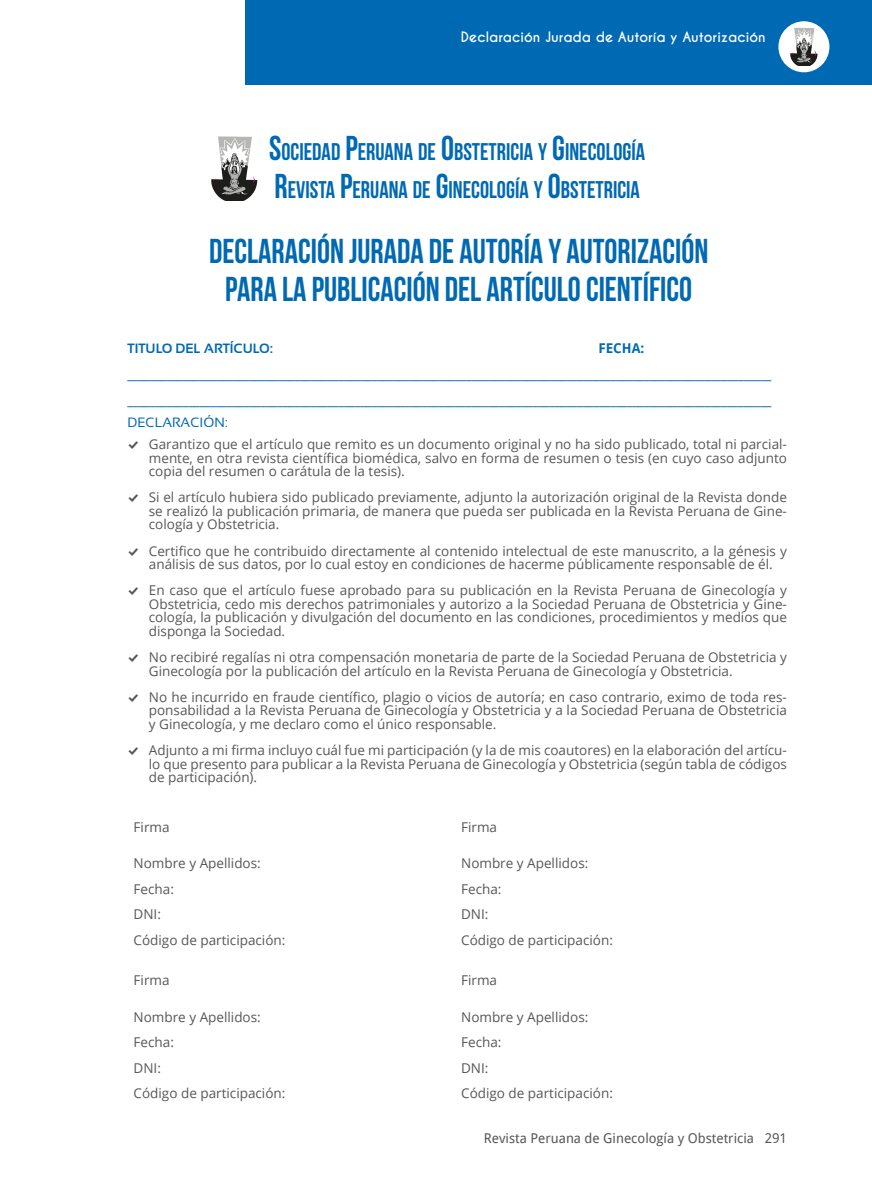
<style>
.page{position:relative;width:872px;height:1191px;background:#fff}
.page>*{position:absolute;margin:0;border:0;box-sizing:border-box;transform-origin:0 0}
.t1{font:34.5px/37.5px "Bebas Neue";color:#0069b4;text-align:center;scale:.95 1}
.t2{font:24.15px/37.5px "Bebas Neue";color:#0069b4;scale:.95 1}
.t3{font:13.5px/13.5px "Open Sans";color:#575756;text-align:justify}
.t4{font:700 13.5px/26.2px "Droid Sans";color:#0069b4}
.t5{font:13.5px "Droid Sans";color:#575756}
.t6{font:700 13.5px "Caviar Dreams";color:#fff}
.t7{font:700 13.5px "Sansation";color:#0069b4}
.t8{font:13.5px "Sansation";color:#0069b4}
.s1{font-size:34.5px}
.s2{font-family:"Modern Pictograms"}
</style>
<div class="page">
<div style="left:246px;top:0;width:626px;height:85px;background:#0069b4"></div>
<div style="left:778px;top:21px;width:51px;height:51px;background:#fff;border-radius:50%"></div>
<svg style="left:790px;top:28px;width:28px;height:38px"></svg>
<svg style="left:211px;top:136px;width:47px;height:64px"></svg>
<p class="t6" style="left:461px;top:29px;width:306px">Declaración Jurada de Autoría y Autorización</p>
<h2 class="t2" style="left:269px;top:133px;width:397px"><span class="s1">S</span>OCIEDAD <span class="s1">P</span>ERUANA DE <span class="s1">O</span>BSTETRICIA Y <span class="s1">G</span>INECOLOGÍA<br><span class="s1">R</span>EVISTA <span class="s1">P</span>ERUANA DE <span class="s1">G</span>INECOLOGÍA Y <span class="s1">O</span>BSTETRICIA</h2>
<h1 class="t1" style="left:209px;top:232px;width:527px">DECLARACIÓN JURADA DE AUTORÍA Y AUTORIZACIÓN<br>PARA LA PUBLICACIÓN DEL ARTÍCULO CIENTÍFICO</h1>
<p class="t7" style="left:128px;top:340px;width:9px">TITULO</p>
<p class="t7" style="left:175px;top:340px;width:9px">DEL</p>
<p class="t7" style="left:204px;top:340px;width:10px">ARTÍCULO</p>
<p class="t7" style="left:270px;top:340px;width:5px">:</p>
<p class="t4" style="left:128px;top:361px;width:645px">____________________________________________________________________________________________________________________ ____________________________________________________________________________________________________________________</p>
<p class="t8" style="left:128px;top:415px;width:10px">DECLARACIÓN</p>
<p class="t8" style="left:225px;top:415px;width:4px">:</p>
<p class="t3" style="left:149px;top:437px;width:639px;text-indent:-21px"><span class="s2">%</span> Garantizo que el artículo que remito es un documento original y no ha sido publicado, total ni parcial&shy;mente, en otra revista científica biomédica, salvo en forma de resumen o tesis (en cuyo caso adjunto copia del resumen o carátula de la tesis).</p>
<p class="t3" style="left:149px;top:490px;width:639px;text-indent:-21px"><span class="s2">%</span> Si el artículo hubiera sido publicado previamente, adjunto la autorización original de la Revista donde se realizó la publicación primaria, de manera que pueda ser publicada en la Revista Peruana de Gine&shy;cología y Obstetricia.</p>
<p class="t3" style="left:128px;top:543px;width:661px;text-align:center"><span class="s2">%</span> Certifico que he contribuido directamente al contenido intelectual de este manuscrito, a la génesis y análisis de sus datos, por lo cual estoy en condiciones de hacerme públicamente responsable de él.</p>
<p class="t3" style="left:149px;top:583px;width:639px;text-indent:-21px"><span class="s2">%</span> En caso que el artículo fuese aprobado para su publicación en la Revista Peruana de Ginecología y Obstetricia, cedo mis derechos patrimoniales y autorizo a la Sociedad Peruana de Obstetricia y Gine&shy;cología, la publicación y divulgación del documento en las condiciones, procedimientos y medios que disponga la Sociedad.</p>
<p class="t3" style="left:149px;top:650px;width:639px;text-indent:-21px"><span class="s2">%</span> No recibiré regalías ni otra compensación monetaria de parte de la Sociedad Peruana de Obstetricia y<br>Ginecología por la publicación del artículo en la Revista Peruana de Ginecología y Obstetricia.</p>
<p class="t3" style="left:149px;top:690px;width:639px;text-indent:-21px"><span class="s2">%</span> No he incurrido en fraude científico, plagio o vicios de autoría; en caso contrario, eximo de toda res&shy;ponsabilidad a la Revista Peruana de Ginecología y Obstetricia y a la Sociedad Peruana de Obstetricia y Ginecología, y me declaro como el único responsable.</p>
<p class="t3" style="left:149px;top:743px;width:639px;text-indent:-21px"><span class="s2">%</span> Adjunto a mi firma incluyo cuál fue mi participación (y la de mis coautores) en la elaboración del artícu&shy;lo que presento para publicar a la Revista Peruana de Ginecología y Obstetricia (según tabla de códigos de participación).</p>
<p class="t3" style="left:134px;top:819px;width:37px">Firma</p>
<p class="t3" style="left:461px;top:819px;width:37px">Firma</p>
<p class="t3" style="left:134px;top:856px;width:129px">Nombre y Apellidos:</p>
<p class="t3" style="left:461px;top:856px;width:129px">Nombre y Apellidos:</p>
<p class="t3" style="left:134px;top:882px;width:42px">Fecha:</p>
<p class="t3" style="left:461px;top:882px;width:42px">Fecha:</p>
<p class="t3" style="left:134px;top:907px;width:29px">DNI:</p>
<p class="t3" style="left:461px;top:907px;width:29px">DNI:</p>
<p class="t3" style="left:134px;top:933px;width:153px">Código de participación:</p>
<p class="t3" style="left:461px;top:933px;width:153px">Código de participación:</p>
<p class="t3" style="left:134px;top:972px;width:37px">Firma</p>
<p class="t3" style="left:461px;top:972px;width:37px">Firma</p>
<p class="t3" style="left:134px;top:1009px;width:129px">Nombre y Apellidos:</p>
<p class="t3" style="left:461px;top:1009px;width:129px">Nombre y Apellidos:</p>
<p class="t3" style="left:134px;top:1035px;width:42px">Fecha:</p>
<p class="t3" style="left:461px;top:1035px;width:42px">Fecha:</p>
<p class="t3" style="left:134px;top:1060px;width:29px">DNI:</p>
<p class="t3" style="left:461px;top:1060px;width:29px">DNI:</p>
<p class="t3" style="left:134px;top:1086px;width:153px">Código de participación:</p>
<p class="t3" style="left:461px;top:1086px;width:153px">Código de participación:</p>
<p class="t4" style="left:598px;top:335px;width:47px">FECHA:</p>
<p class="t5" style="left:484px;top:1128px;width:304px">Revista Peruana de Ginecología y Obstetricia 291</p>
</div>
